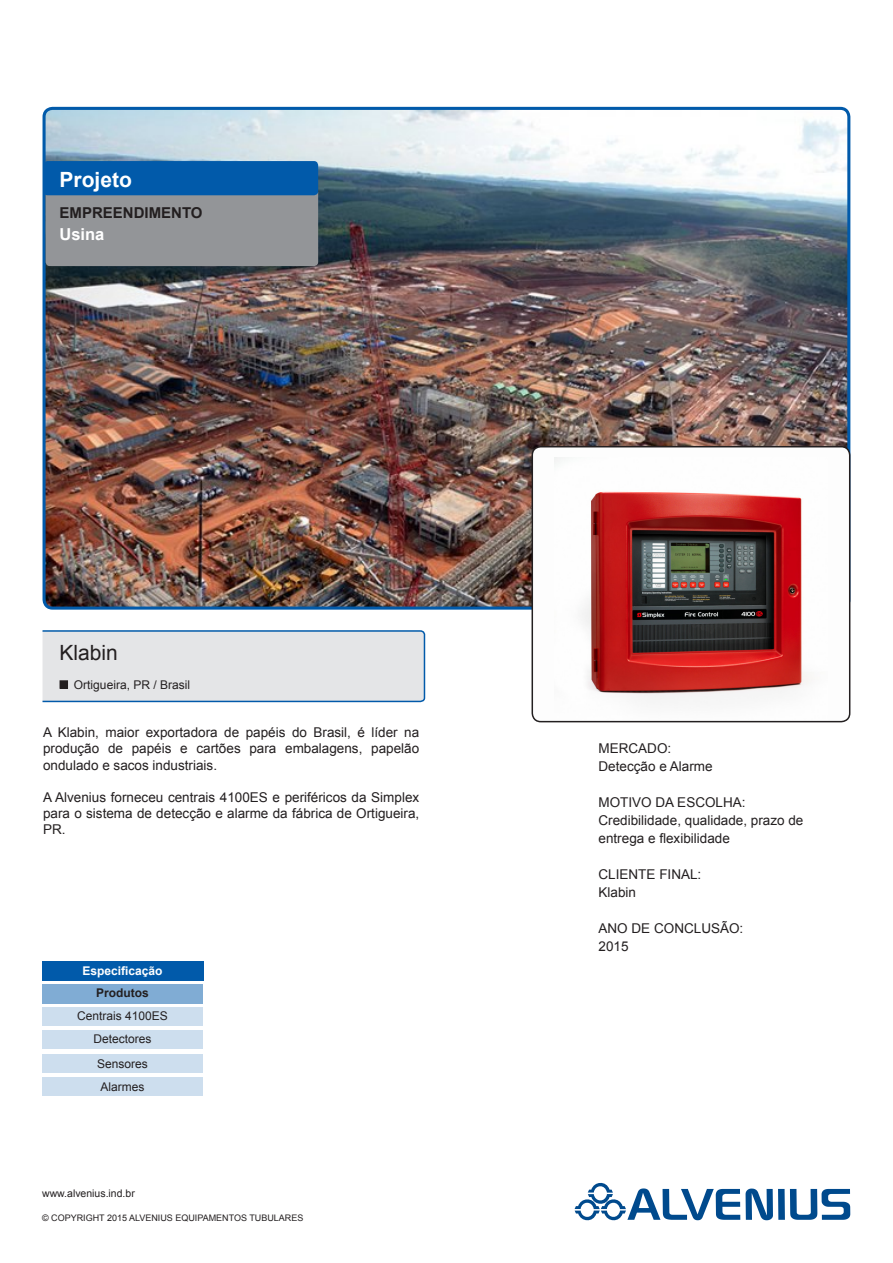
<style>
.page{position:relative;width:893px;height:1263px;background:#fff}
.page>*{position:absolute;margin:0;border:0;box-sizing:border-box;transform-origin:0 0}
.t1{font:700 21px "Arial";color:#fff}
.t2{font:21px "Arial";color:#231f20}
.t3{font:700 16.5px "Arial";color:#fff}
.t4{font:700 15px "Arial";color:#231f20}
.t5{font:13.5px/16.2px "Arial";color:#231f20;text-align:justify}
.t6{font:12px "Arial";color:#231f20}
.t7{font:700 12px "Arial";color:#fff}
.t8{font:700 12px "Arial";color:#231f20}
.t9{font:10.5px "Arial";color:#231f20}
.t10{font:9px "Arial";color:#231f20}
</style>
<div class="page">
<svg style="left:42px;top:630px;width:384px;height:73px"></svg>
<img style="left:44px;top:108px;width:805px;height:499px">
<div style="left:43px;top:107px;width:807px;height:503px;border:3px solid #015aaa;border-radius:9px"></div>
<div style="left:532px;top:447px;width:318px;height:275px;background:#fdfdfd;border-radius:9px"></div>
<img style="left:555px;top:458px;width:250px;height:239px">
<div style="left:531px;top:446px;width:319px;height:276px;border:2px solid #231f20;border-radius:9px"></div>
<svg style="left:575px;top:1182px;width:275px;height:38px"></svg>
<div style="left:46px;top:188px;width:272px;height:78px;background:#939598;border-radius:4px"></div>
<div style="left:43px;top:161px;width:275px;height:34px;background:#015aaa;border-radius:4px"></div>
<div style="left:60px;top:681px;width:7px;height:7px;background:#231f20"></div>
<div style="left:60px;top:680px;width:8px;height:9px;border:2px solid #231f20"></div>
<div style="left:42px;top:961px;width:161px;height:20px;background:#015aaa"></div>
<div style="left:43px;top:1007px;width:160px;height:18px;background:#cddeee"></div>
<div style="left:43px;top:1054px;width:160px;height:19px;background:#cddeee"></div>
<div style="left:43px;top:1029px;width:160px;height:19px;background:#cddeee"></div>
<div style="left:43px;top:1077px;width:160px;height:18px;background:#cddeee"></div>
<div style="left:43px;top:984px;width:160px;height:19px;background:#80acd4"></div>
<p class="t1" style="left:60px;top:166px;width:74px">Projeto</p>
<p class="t4" style="left:60px;top:202px;width:145px">EMPREENDIMENTO</p>
<p class="t3" style="left:60px;top:223px;width:46px">Usina</p>
<p class="t2" style="left:60px;top:638px;width:60px">Klabin</p>
<p class="t6" style="left:74px;top:677px;width:118px">Ortigueira, PR / Brasil</p>
<p class="t5" style="left:43px;top:724px;width:378px">A Klabin, maior exportadora de papéis do Brasil, é líder na produção de papéis e cartões para embalagens, papelão ondulado e sacos industriais.</p>
<p class="t5" style="left:43px;top:789px;width:378px">A Alvenius forneceu centrais 4100ES e periféricos da Simplex para o sistema de detecção e alarme da fábrica de Ortigueira, PR.</p>
<p class="t7" style="left:83px;top:963px;width:82px">Especificação</p>
<p class="t6" style="left:77px;top:1008px;width:92px">Centrais 4100ES</p>
<p class="t6" style="left:97px;top:1055px;width:52px">Sensores</p>
<p class="t8" style="left:96px;top:985px;width:54px">Produtos</p>
<p class="t6" style="left:94px;top:1031px;width:60px">Detectores</p>
<p class="t6" style="left:101px;top:1078px;width:46px">Alarmes</p>
<p class="t9" style="left:42px;top:1187px;width:94px">www.alvenius.ind.br</p>
<p class="t10" style="left:42px;top:1212px;width:263px">© COPYRIGHT 2015 ALVENIUS EQUIPAMENTOS TUBULARES</p>
<p class="t5" style="left:599px;top:740px;width:74px">MERCADO:</p>
<p class="t5" style="left:599px;top:758px;width:116px">Detecção e Alarme</p>
<p class="t5" style="left:599px;top:794px;width:149px">MOTIVO DA ESCOLHA:</p>
<p class="t5" style="left:599px;top:811px;width:206px;line-height:18px">Credibilidade, qualidade, prazo de entrega e flexibilidade</p>
<p class="t5" style="left:599px;top:866px;width:104px">CLIENTE FINAL:</p>
<p class="t5" style="left:599px;top:884px;width:39px">Klabin</p>
<p class="t5" style="left:599px;top:920px;width:146px">ANO DE CONCLUSÃO:</p>
<p class="t5" style="left:599px;top:938px;width:32px">2015</p>
</div>
